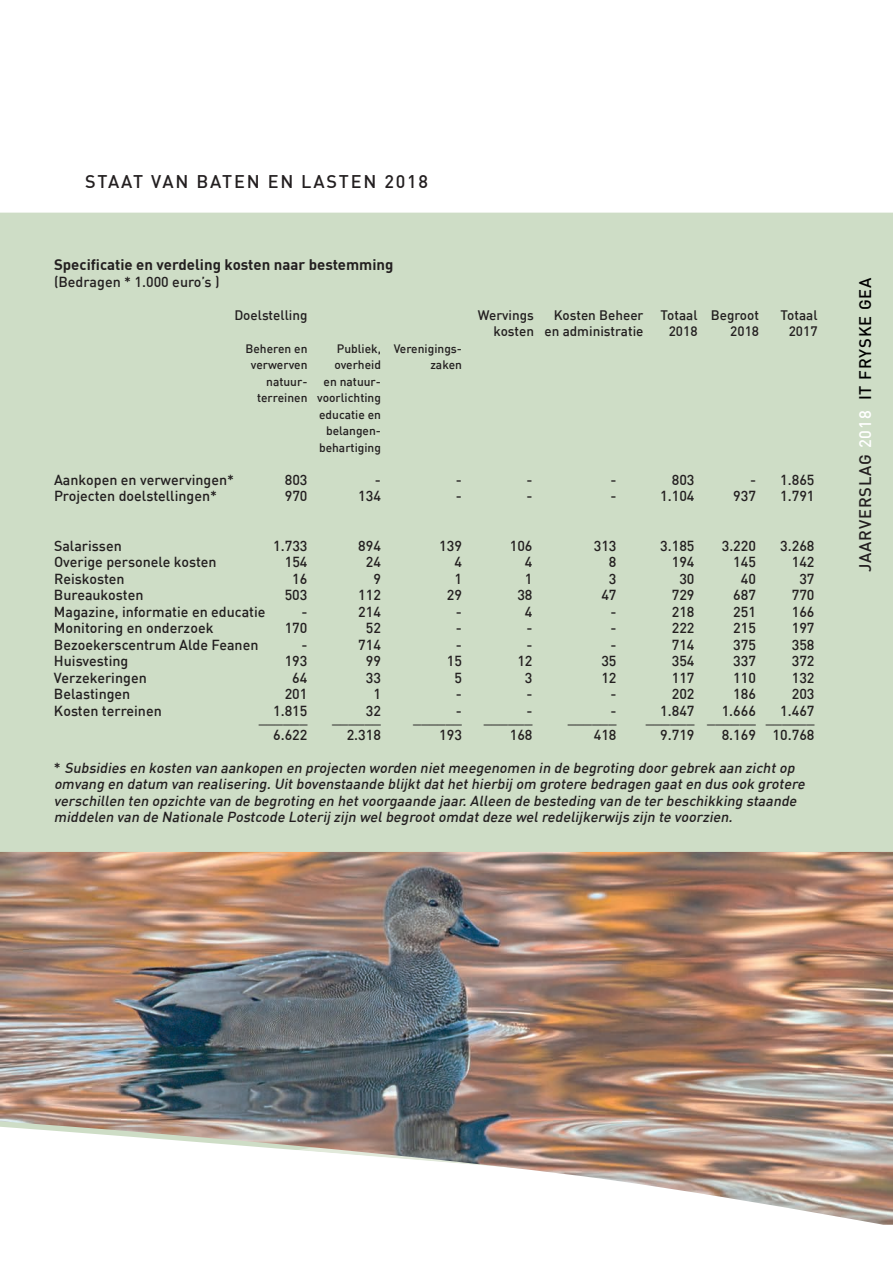
<style>
.page{position:relative;width:893px;height:1263px;background:#fff}
.page>*{position:absolute;margin:0;border:0;box-sizing:border-box;transform-origin:0 0}
.t1{font:500 18px "DIN";letter-spacing:.1em;color:#231f20}
.t2{font:500 16.5px "DIN";letter-spacing:.05em;color:#231f20}
.t3{font:700 15px "DIN";color:#231f20}
.t4{font:500 14.25px "DIN";color:#231f20}
.t5{font:italic 500 14.25px/16.5px "DIN";color:#231f20}
.t6{font:500 13.5px "DIN";color:#231f20}
.t7{font:500 12px/16.5px "DIN";color:#231f20;text-align:right}
.s1{font-style:normal}
.s2{color:#fff}
.s3{color:#000}
</style>
<div class="page">
<div style="left:0;top:213px;width:893px;height:639px;background:#ceddc6"></div>
<img style="left:0;top:852px;width:893px;height:373px">
<p class="t1" style="left:85px;top:170px;width:345px">STAAT VAN BATEN EN LASTEN 2018</p>
<p class="t3" style="left:54px;top:255px;width:341px">Specificatie en verdeling kosten naar bestemming</p>
<p class="t4" style="left:54px;top:273px;width:167px">(Bedragen * 1.000 euro’s )</p>
<p class="t6" style="left:234px;top:306px;width:75px">Doelstelling</p>
<p class="t6" style="left:478px;top:306px;width:58px">Wervings</p>
<p class="t6" style="left:554px;top:306px;width:91px">Kosten Beheer</p>
<p class="t6" style="left:661px;top:306px;width:100px">Totaal Begroot</p>
<p class="t6" style="left:781px;top:306px;width:38px">Totaal</p>
<p class="t6" style="left:493px;top:323px;width:152px">kosten en administratie</p>
<p class="t6" style="left:669px;top:323px;width:30px">2018</p>
<p class="t6" style="left:730px;top:323px;width:30px">2018</p>
<p class="t6" style="left:789px;top:323px;width:30px">2017</p>
<p class="t7" style="left:245px;top:340px;width:64px">Beheren en</p>
<p class="t7" style="left:337px;top:340px;width:127px">Publiek, Verenigings-</p>
<p class="t7" style="left:251px;top:356px;width:58px">verwerven</p>
<p class="t7" style="left:334px;top:356px;width:48px">overheid</p>
<p class="t7" style="left:430px;top:356px;width:33px">zaken</p>
<p class="t7" style="left:266px;top:373px;width:43px">natuur-</p>
<p class="t7" style="left:257px;top:373px;width:125px">en natuur-<br>terreinen voorlichting educatie en<br>belangen-<br>behartiging</p>
<p class="t4" style="left:54px;top:471px;width:182px">Aankopen en verwervingen*</p>
<p class="t4" style="left:285px;top:471px;width:24px">803</p>
<p class="t4" style="left:375px;top:471px;width:8px">-</p>
<p class="t4" style="left:456px;top:471px;width:8px">-</p>
<p class="t4" style="left:526px;top:471px;width:8px">-</p>
<p class="t4" style="left:610px;top:471px;width:8px">-</p>
<p class="t4" style="left:672px;top:471px;width:24px">803</p>
<p class="t4" style="left:750px;top:471px;width:66px">- 1.865</p>
<p class="t4" style="left:54px;top:487px;width:165px">Projecten doelstellingen*</p>
<p class="t4" style="left:285px;top:487px;width:24px">970</p>
<p class="t4" style="left:358px;top:487px;width:24px">134</p>
<p class="t4" style="left:456px;top:487px;width:8px">-</p>
<p class="t4" style="left:526px;top:487px;width:8px">-</p>
<p class="t4" style="left:610px;top:487px;width:8px">-</p>
<p class="t4" style="left:660px;top:487px;width:36px">1.104</p>
<p class="t4" style="left:733px;top:487px;width:24px">937</p>
<p class="t4" style="left:780px;top:487px;width:36px">1.791</p>
<p class="t4" style="left:54px;top:537px;width:69px">Salarissen</p>
<p class="t4" style="left:273px;top:537px;width:36px">1.733</p>
<p class="t4" style="left:358px;top:537px;width:24px">894</p>
<p class="t4" style="left:439px;top:537px;width:24px">139</p>
<p class="t4" style="left:510px;top:537px;width:24px">106</p>
<p class="t4" style="left:594px;top:537px;width:24px">313</p>
<p class="t4" style="left:660px;top:537px;width:36px">3.185</p>
<p class="t4" style="left:722px;top:537px;width:36px">3.220</p>
<p class="t4" style="left:780px;top:537px;width:36px">3.268</p>
<p class="t4" style="left:54px;top:553px;width:164px">Overige personele kosten</p>
<p class="t4" style="left:285px;top:553px;width:24px">154</p>
<p class="t4" style="left:366px;top:553px;width:17px">24</p>
<p class="t4" style="left:454px;top:553px;width:9px">4</p>
<p class="t4" style="left:525px;top:553px;width:9px">4</p>
<p class="t4" style="left:609px;top:553px;width:9px">8</p>
<p class="t4" style="left:672px;top:553px;width:24px">194</p>
<p class="t4" style="left:733px;top:553px;width:24px">145</p>
<p class="t4" style="left:792px;top:553px;width:24px">142</p>
<p class="t4" style="left:54px;top:570px;width:72px">Reiskosten</p>
<p class="t4" style="left:292px;top:570px;width:17px">16</p>
<p class="t4" style="left:373px;top:570px;width:9px">9</p>
<p class="t4" style="left:454px;top:570px;width:9px">1</p>
<p class="t4" style="left:525px;top:570px;width:9px">1</p>
<p class="t4" style="left:609px;top:570px;width:9px">3</p>
<p class="t4" style="left:679px;top:570px;width:17px">30</p>
<p class="t4" style="left:741px;top:570px;width:17px">40</p>
<p class="t4" style="left:799px;top:570px;width:17px">37</p>
<p class="t4" style="left:54px;top:586px;width:91px">Bureaukosten</p>
<p class="t4" style="left:285px;top:586px;width:24px">503</p>
<p class="t4" style="left:358px;top:586px;width:24px">112</p>
<p class="t4" style="left:447px;top:586px;width:17px">29</p>
<p class="t4" style="left:517px;top:586px;width:17px">38</p>
<p class="t4" style="left:601px;top:586px;width:17px">47</p>
<p class="t4" style="left:672px;top:586px;width:24px">729</p>
<p class="t4" style="left:733px;top:586px;width:24px">687</p>
<p class="t4" style="left:792px;top:586px;width:24px">770</p>
<p class="t4" style="left:54px;top:603px;width:213px">Magazine, informatie en educatie</p>
<p class="t4" style="left:301px;top:603px;width:8px">-</p>
<p class="t4" style="left:358px;top:603px;width:24px">214</p>
<p class="t4" style="left:456px;top:603px;width:8px">-</p>
<p class="t4" style="left:525px;top:603px;width:9px">4</p>
<p class="t4" style="left:610px;top:603px;width:8px">-</p>
<p class="t4" style="left:672px;top:603px;width:24px">218</p>
<p class="t4" style="left:733px;top:603px;width:24px">251</p>
<p class="t4" style="left:792px;top:603px;width:24px">166</p>
<p class="t4" style="left:54px;top:619px;width:161px">Monitoring en onderzoek</p>
<p class="t4" style="left:285px;top:619px;width:24px">170</p>
<p class="t4" style="left:366px;top:619px;width:17px">52</p>
<p class="t4" style="left:456px;top:619px;width:8px">-</p>
<p class="t4" style="left:526px;top:619px;width:8px">-</p>
<p class="t4" style="left:610px;top:619px;width:8px">-</p>
<p class="t4" style="left:672px;top:619px;width:24px">222</p>
<p class="t4" style="left:733px;top:619px;width:24px">215</p>
<p class="t4" style="left:792px;top:619px;width:24px">197</p>
<p class="t4" style="left:54px;top:636px;width:206px">Bezoekerscentrum Alde Feanen</p>
<p class="t4" style="left:301px;top:636px;width:8px">-</p>
<p class="t4" style="left:358px;top:636px;width:24px">714</p>
<p class="t4" style="left:456px;top:636px;width:8px">-</p>
<p class="t4" style="left:526px;top:636px;width:8px">-</p>
<p class="t4" style="left:610px;top:636px;width:8px">-</p>
<p class="t4" style="left:672px;top:636px;width:24px">714</p>
<p class="t4" style="left:733px;top:636px;width:24px">375</p>
<p class="t4" style="left:792px;top:636px;width:24px">358</p>
<p class="t4" style="left:54px;top:652px;width:76px">Huisvesting</p>
<p class="t4" style="left:285px;top:652px;width:24px">193</p>
<p class="t4" style="left:366px;top:652px;width:17px">99</p>
<p class="t4" style="left:447px;top:652px;width:17px">15</p>
<p class="t4" style="left:517px;top:652px;width:17px">12</p>
<p class="t4" style="left:601px;top:652px;width:17px">35</p>
<p class="t4" style="left:672px;top:652px;width:24px">354</p>
<p class="t4" style="left:733px;top:652px;width:24px">337</p>
<p class="t4" style="left:792px;top:652px;width:24px">372</p>
<p class="t4" style="left:54px;top:669px;width:94px">Verzekeringen</p>
<p class="t4" style="left:292px;top:669px;width:17px">64</p>
<p class="t4" style="left:366px;top:669px;width:17px">33</p>
<p class="t4" style="left:454px;top:669px;width:9px">5</p>
<p class="t4" style="left:525px;top:669px;width:9px">3</p>
<p class="t4" style="left:601px;top:669px;width:17px">12</p>
<p class="t4" style="left:672px;top:669px;width:24px">117</p>
<p class="t4" style="left:733px;top:669px;width:24px">110</p>
<p class="t4" style="left:792px;top:669px;width:24px">132</p>
<p class="t4" style="left:54px;top:685px;width:78px">Belastingen</p>
<p class="t4" style="left:285px;top:685px;width:24px">201</p>
<p class="t4" style="left:373px;top:685px;width:9px">1</p>
<p class="t4" style="left:456px;top:685px;width:8px">-</p>
<p class="t4" style="left:526px;top:685px;width:8px">-</p>
<p class="t4" style="left:610px;top:685px;width:8px">-</p>
<p class="t4" style="left:672px;top:685px;width:24px">202</p>
<p class="t4" style="left:733px;top:685px;width:24px">186</p>
<p class="t4" style="left:792px;top:685px;width:24px">203</p>
<p class="t4" style="left:54px;top:702px;width:109px">Kosten terreinen</p>
<p class="t4" style="left:273px;top:702px;width:36px">1.815</p>
<p class="t4" style="left:366px;top:702px;width:17px">32</p>
<p class="t4" style="left:456px;top:702px;width:8px">-</p>
<p class="t4" style="left:526px;top:702px;width:8px">-</p>
<p class="t4" style="left:610px;top:702px;width:8px">-</p>
<p class="t4" style="left:660px;top:702px;width:36px">1.847</p>
<p class="t4" style="left:722px;top:702px;width:36px">1.666</p>
<p class="t4" style="left:780px;top:702px;width:36px">1.467</p>
<p class="t4" style="left:259px;top:709px;width:50px">______</p>
<p class="t4" style="left:332px;top:709px;width:50px">______</p>
<p class="t4" style="left:413px;top:709px;width:50px">______</p>
<p class="t4" style="left:484px;top:709px;width:50px">______</p>
<p class="t4" style="left:568px;top:709px;width:50px">______</p>
<p class="t4" style="left:646px;top:709px;width:170px">______ ______ ______</p>
<p class="t4" style="left:273px;top:726px;width:36px">6.622</p>
<p class="t4" style="left:347px;top:726px;width:36px">2.318</p>
<p class="t4" style="left:439px;top:726px;width:24px">193</p>
<p class="t4" style="left:510px;top:726px;width:24px">168</p>
<p class="t4" style="left:594px;top:726px;width:24px">418</p>
<p class="t4" style="left:660px;top:726px;width:36px">9.719</p>
<p class="t4" style="left:722px;top:726px;width:94px">8.169 10.768</p>
<p class="t5" style="left:54px;top:759px;width:755px"><span class="s1">*</span> Subsidies en kosten van aankopen en projecten worden nietmeegenomen in de begroting door gebrek aan zichtop omvang en datum van realisering.Uitbovenstaande blijktdathethierbij om grotere bedragen gaaten dus ook grotere verschillen ten opzichte van de begroting en hetvoorgaande jaar.Alleen de besteding van de ter beschikking staande middelen van de Nationale Postcode Loterij zijn welbegrootomdatdeze welredelijkerwijs zijn te voorzien.</p>
<p class="t2" style="left:855px;top:572px;width:296px;rotate:-90deg">JAARVERSLAG <span class="s2">2018</span> <span class="s3">IT FRYSKE GEA</span></p>
</div>
